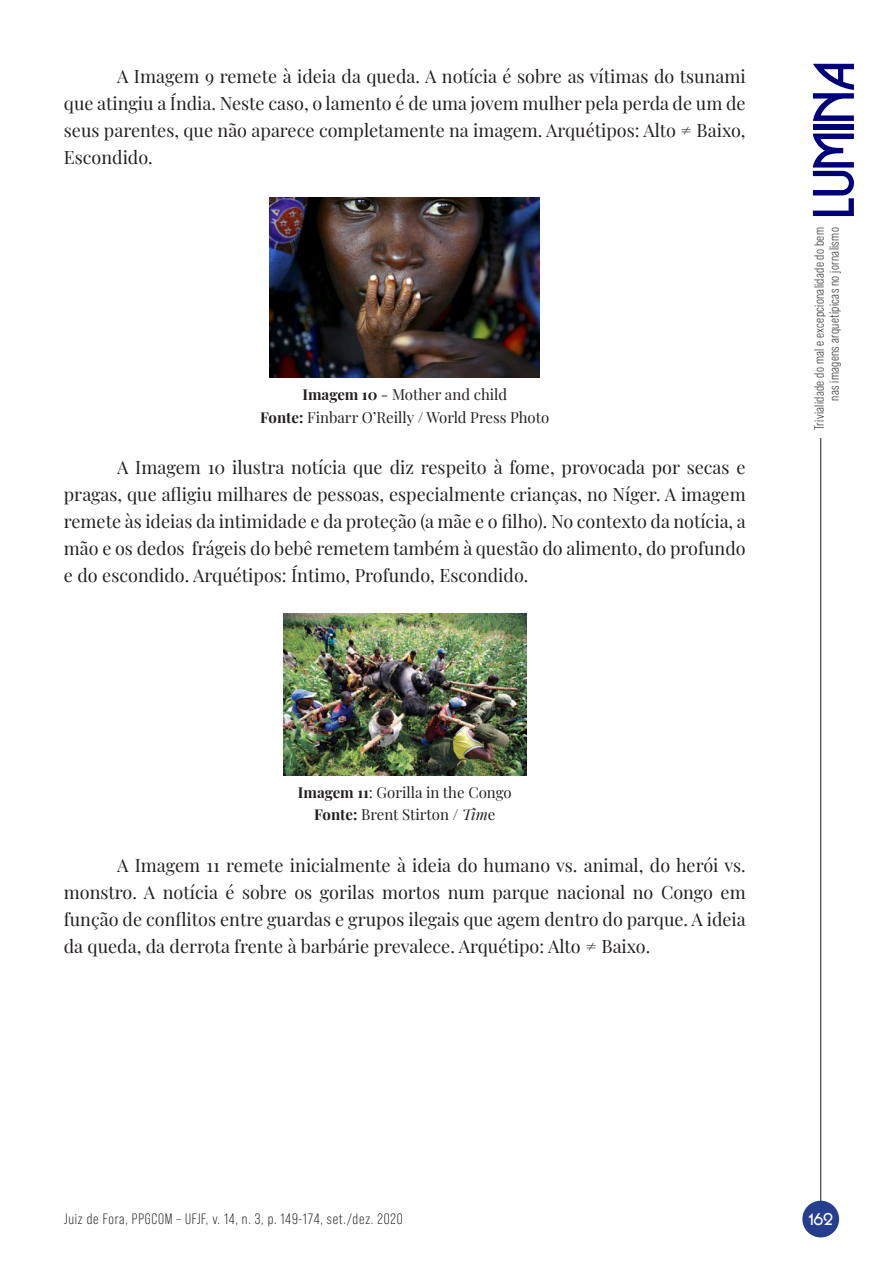
<style>
.page{position:relative;width:893px;height:1263px;background:#fff}
.page>*{position:absolute;margin:0;border:0;box-sizing:border-box;transform-origin:0 0}
.t1{font:18px/27px "Playfair Display";color:#231f20;text-align:justify}
.t2{font:16.5px "Businko";color:#fff}
.t3{font:15px "Playfair Display";color:#231f20}
.t4{font:15px "Bebas Neue Pro";letter-spacing:.05em;color:#231f20}
.t5{font:13.5px/15px "Bebas Neue Pro";letter-spacing:.025em;color:#231f20;text-align:right}
.s1{font-weight:700}
.s2{font-style:italic}
</style>
<div class="page">
<hr style="left:820px;top:438px;width:1px;height:791px;background:#231f20">
<div style="left:802px;top:1201px;width:37px;height:36px;background:#253f8e;border-radius:50%"></div>
<svg style="left:813px;top:134px;width:41px;height:82px"></svg>
<div style="left:813px;top:124px;width:41px;height:6px;background:#000078"></div>
<svg style="left:813px;top:64px;width:41px;height:57px"></svg>
<img style="left:270px;top:197px;width:270px;height:181px">
<img style="left:283px;top:613px;width:243px;height:162px">
<p class="t1" style="left:64px;top:62px;width:683px;text-indent:53px">A Imagem 9 remete à ideia da queda. A notícia é sobre as vítimas do tsunami que atingiu a Índia. Neste caso, o lamento é de uma jovem mulher pela perda de um de seus parentes, que não aparece completamente na imagem. Arquétipos: Alto ≠ Baixo, Escondido.</p>
<p class="t3" style="left:302px;top:383px;width:206px"><span class="s1">Imagem 10</span> - Mother and child</p>
<p class="t3" style="left:260px;top:405px;width:291px"><span class="s1">Fonte:</span> Finbarr O’Reilly / World Press Photo</p>
<p class="t1" style="left:64px;top:453px;width:683px;text-indent:53px">A Imagem 10 ilustra notícia que diz respeito à fome, provocada por secas e pragas, que afligiu milhares de pessoas, especialmente crianças, no Níger. A imagem remete às ideias da intimidade e da proteção (a mãe e o filho). No contexto da notícia, a mão e os dedos frágeis do bebê remetem também à questão do alimento, do profundo e do escondido. Arquétipos: Íntimo, Profundo, Escondido.</p>
<p class="t5" style="left:812px;top:430px;width:204px;rotate:-90deg">Trivialidade do mal e excepcionalidade do bem nas imagens arquetípicas no jornalismo</p>
<p class="t3" style="left:298px;top:780px;width:215px"><span class="s1">Imagem 11</span>: Gorilla in the Congo</p>
<p class="t3" style="left:314px;top:803px;width:183px"><span class="s1">Fonte:</span> Brent Stirton / <span class="s2">Tim</span>e</p>
<p class="t1" style="left:64px;top:850px;width:683px;text-indent:53px">A Imagem 11 remete inicialmente à ideia do humano vs. animal, do herói vs. monstro. A notícia é sobre os gorilas mortos num parque nacional no Congo em função de conflitos entre guardas e grupos ilegais que agem dentro do parque. A ideia da queda, da derrota frente à barbárie prevalece. Arquétipo: Alto ≠ Baixo.</p>
<p class="t4" style="left:64px;top:1210px;width:340px">Juiz de Fora, PPGCOM – UFJF, v. 14, n. 3, p. 149-174, set./dez. 2020</p>
<p class="t2" style="left:808px;top:1209px;width:26px">162</p>
</div>
